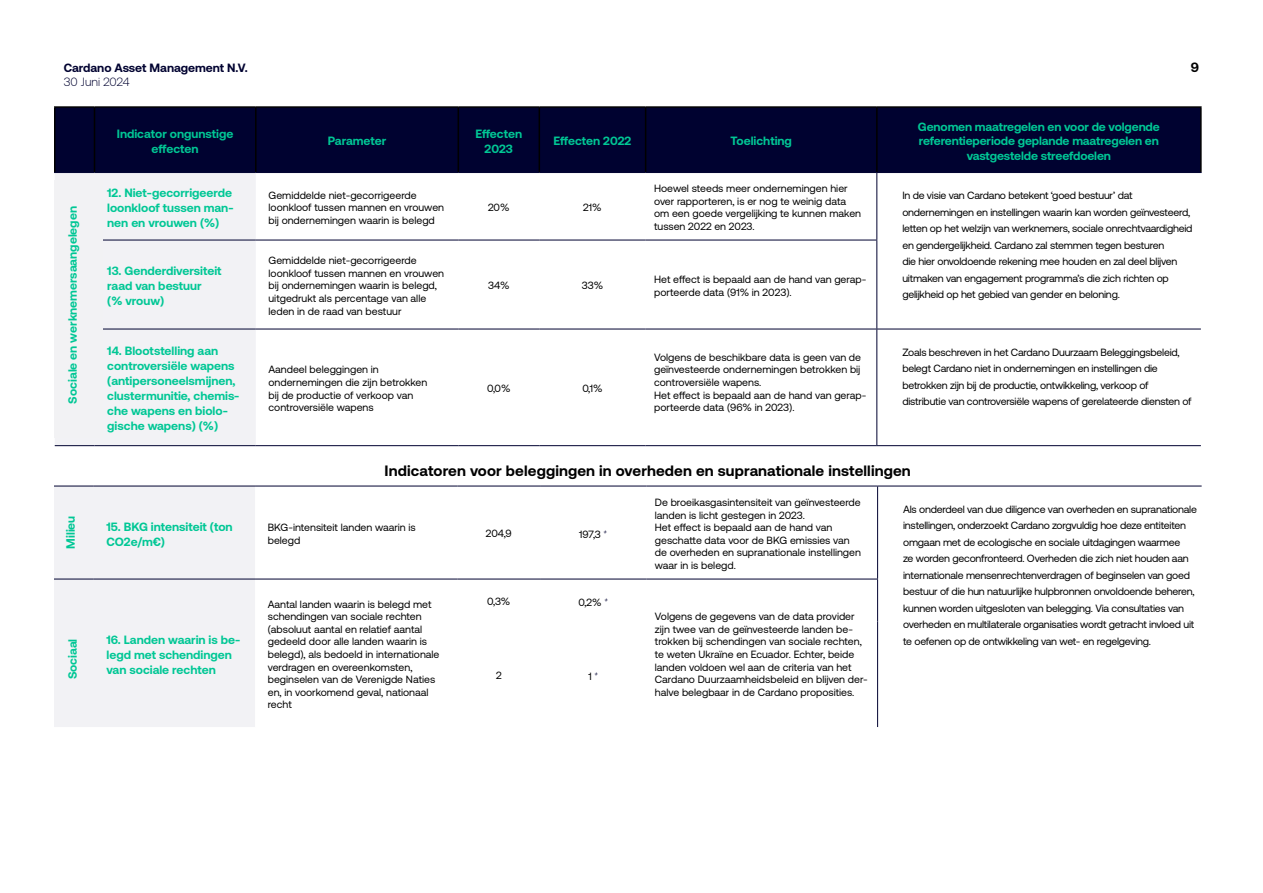
<style>
.page{position:relative;width:1263px;height:893px;background:#fff}
.page>*{position:absolute;margin:0;border:0;box-sizing:border-box;transform-origin:0 0}
.t1{font:700 15px "Aeonik";letter-spacing:.01em;color:#000}
.t2{font:700 13.5px "Aeonik";color:#000}
.t3{font:700 12px/15px "Aeonik";color:#00c795}
.t4{font:700 12px "Aeonik";color:#000230}
.t5{font:300 12px "Aeonik";color:#000230}
.t6{font:10.5px/12.6px "Aeonik";letter-spacing:-.015em;color:#000}
</style>
<div class="page">
<div style="left:56px;top:108px;width:1144px;height:64px;background:#000230"></div>
<div style="left:55px;top:173px;width:201px;height:272px;background:#f2f2f5"></div>
<hr style="left:54px;top:106px;width:40px;height:2px;background:#000">
<hr style="left:54px;top:108px;width:2px;height:64px;background:#000">
<hr style="left:94px;top:106px;width:162px;height:2px;background:#000">
<hr style="left:94px;top:108px;width:1px;height:64px;background:#000">
<hr style="left:256px;top:106px;width:202px;height:2px;background:#000">
<hr style="left:255px;top:108px;width:1px;height:64px;background:#000">
<hr style="left:458px;top:106px;width:81px;height:2px;background:#000">
<hr style="left:458px;top:108px;width:1px;height:64px;background:#000">
<hr style="left:539px;top:106px;width:107px;height:2px;background:#000">
<hr style="left:538px;top:108px;width:2px;height:64px;background:#000">
<hr style="left:646px;top:106px;width:231px;height:2px;background:#000">
<hr style="left:645px;top:108px;width:1px;height:64px;background:#000">
<hr style="left:877px;top:106px;width:325px;height:2px;background:#000">
<hr style="left:876px;top:108px;width:2px;height:64px;background:#000">
<hr style="left:1200px;top:108px;width:2px;height:64px;background:#000">
<hr style="left:876px;top:173px;width:1px;height:67px;background:#000230">
<hr style="left:876px;top:240px;width:1px;height:89px;background:#000230">
<hr style="left:876px;top:329px;width:1px;height:116px;background:#000230">
<hr style="left:54px;top:172px;width:40px;height:1px;background:#000230">
<hr style="left:94px;top:172px;width:162px;height:1px;background:#000230">
<hr style="left:256px;top:172px;width:202px;height:1px;background:#000230">
<hr style="left:458px;top:172px;width:81px;height:1px;background:#000230">
<hr style="left:539px;top:172px;width:107px;height:1px;background:#000230">
<hr style="left:646px;top:172px;width:231px;height:1px;background:#000230">
<hr style="left:877px;top:172px;width:325px;height:1px;background:#000230">
<hr style="left:94px;top:240px;width:162px;height:1px;background:#000230">
<hr style="left:256px;top:240px;width:202px;height:1px;background:#000230">
<hr style="left:458px;top:240px;width:81px;height:1px;background:#000230">
<hr style="left:539px;top:240px;width:107px;height:1px;background:#000230">
<hr style="left:646px;top:240px;width:231px;height:1px;background:#000230">
<hr style="left:94px;top:329px;width:162px;height:1px;background:#000230">
<hr style="left:256px;top:329px;width:202px;height:1px;background:#000230">
<hr style="left:458px;top:329px;width:81px;height:1px;background:#000230">
<hr style="left:539px;top:329px;width:107px;height:1px;background:#000230">
<hr style="left:646px;top:329px;width:231px;height:1px;background:#000230">
<hr style="left:877px;top:329px;width:324px;height:1px;background:#000230">
<hr style="left:55px;top:445px;width:39px;height:1px;background:#000230">
<hr style="left:94px;top:445px;width:162px;height:1px;background:#000230">
<hr style="left:256px;top:445px;width:202px;height:1px;background:#000230">
<hr style="left:458px;top:445px;width:81px;height:1px;background:#000230">
<hr style="left:539px;top:445px;width:107px;height:1px;background:#000230">
<hr style="left:646px;top:445px;width:231px;height:1px;background:#000230">
<hr style="left:877px;top:445px;width:324px;height:1px;background:#000230">
<div style="left:54px;top:487px;width:201px;height:240px;background:#f2f2f5"></div>
<hr style="left:54px;top:486px;width:40px;height:1px;background:#000230">
<hr style="left:94px;top:486px;width:161px;height:1px;background:#000230">
<hr style="left:255px;top:486px;width:203px;height:1px;background:#000230">
<hr style="left:458px;top:486px;width:82px;height:1px;background:#000230">
<hr style="left:540px;top:486px;width:106px;height:1px;background:#000230">
<hr style="left:646px;top:486px;width:232px;height:1px;background:#000230">
<hr style="left:878px;top:486px;width:324px;height:1px;background:#000230">
<hr style="left:877px;top:486px;width:1px;height:93px;background:#000230">
<hr style="left:877px;top:579px;width:1px;height:43px;background:#000230">
<hr style="left:877px;top:622px;width:1px;height:105px;background:#000230">
<hr style="left:54px;top:579px;width:40px;height:1px;background:#000230">
<hr style="left:94px;top:579px;width:161px;height:1px;background:#000230">
<hr style="left:255px;top:579px;width:203px;height:1px;background:#000230">
<hr style="left:458px;top:579px;width:82px;height:1px;background:#000230">
<hr style="left:540px;top:579px;width:106px;height:1px;background:#000230">
<hr style="left:646px;top:579px;width:232px;height:1px;background:#000230">
<div style="left:54px;top:180px;width:48px;height:258px;background:#f2f2f4"></div>
<p class="t4" style="left:64px;top:61px;width:186px">Cardano Asset Management N.V.</p>
<p class="t2" style="left:1191px;top:60px;width:10px">9</p>
<p class="t5" style="left:64px;top:76px;width:67px">30 Juni 2024</p>
<p class="t3" style="left:65px;top:403px;width:199px;rotate:-90deg">Sociale en werknemersaangelegen</p>
<p class="t3" style="left:63px;top:361px;width:59px;rotate:-90deg">Sociale en</p>
<p class="t3" style="left:63px;top:549px;width:35px;rotate:-90deg">Milieu</p>
<p class="t3" style="left:65px;top:679px;width:42px;rotate:-90deg">Sociaal</p>
<p class="t3" style="left:117px;top:127px;width:118px;line-height:14.4px;text-align:center">Indicator ongunstige effecten</p>
<p class="t3" style="left:328px;top:134px;width:60px">Parameter</p>
<p class="t3" style="left:475px;top:127px;width:48px;line-height:14.4px;text-align:center">Effecten<br>2023</p>
<p class="t3" style="left:554px;top:134px;width:79px">Effecten 2022</p>
<p class="t3" style="left:730px;top:134px;width:63px">Toelichting</p>
<p class="t3" style="left:918px;top:120px;width:243px;line-height:14.4px;text-align:center">Genomen maatregelen en voor de volgende referentieperiode geplande maatregelen en vastgestelde streefdoelen</p>
<p class="t3" style="left:107px;top:185px;width:128px;text-align:justify">12. Niet-gecorrigeerde loonkloof tussen man&shy;nen en vrouwen (%)</p>
<p class="t6" style="left:269px;top:189px;width:177px">Gemiddelde niet-gecorrigeerde loonkloof tussen mannen en vrouwen bij ondernemingen waarin is belegd</p>
<p class="t3" style="left:107px;top:263px;width:116px">13. Genderdiversiteit raad van bestuur<br>(% vrouw)</p>
<p class="t6" style="left:269px;top:254px;width:177px">Gemiddelde niet-gecorrigeerde loonkloof tussen mannen en vrouwen bij ondernemingen waarin is belegd, uitgedrukt als percentage van alle leden in de raad van bestuur</p>
<p class="t3" style="left:107px;top:344px;width:134px">14. Blootstelling aan controversiële wapens (antipersoneelsmijnen, clustermunitie, chemis&shy;che wapens en biolo&shy;gische wapens) (%)</p>
<p class="t6" style="left:269px;top:363px;width:160px">Aandeel beleggingen in ondernemingen die zijn betrokken bij de productie of verkoop van controversiële wapens</p>
<p class="t6" style="left:654px;top:182px;width:208px">Hoewel steeds meer ondernemingen hier over rapporteren, is er nog te weinig data om een goede vergelijking te kunnen maken tussen 2022 en 2023.</p>
<p class="t6" style="left:902px;top:187px;width:292px;line-height:16.5px">In de visie van Cardano betekent ‘goed bestuur’ dat ondernemingen en instellingen waarin kan worden geïnvesteerd, letten op het welzijn van werknemers, sociale onrechtvaardigheid en gendergelijkheid. Cardano zal stemmen tegen besturen<br>die hier onvoldoende rekening mee houden en zal deel blijven uitmaken van engagement programma’s die zich richten op gelijkheid op het gebied van gender en beloning.</p>
<p class="t6" style="left:488px;top:201px;width:23px">20%</p>
<p class="t6" style="left:583px;top:201px;width:20px">21%</p>
<p class="t6" style="left:488px;top:279px;width:23px">34%</p>
<p class="t6" style="left:582px;top:279px;width:23px">33%</p>
<p class="t6" style="left:654px;top:273px;width:214px">Het effect is bepaald aan de hand van gerap&shy;porteerde data (91% in 2023).</p>
<p class="t6" style="left:487px;top:382px;width:25px">0,0%</p>
<p class="t6" style="left:582px;top:382px;width:22px">0,1%</p>
<p class="t6" style="left:654px;top:351px;width:214px">Volgens de beschikbare data is geen van de geïnvesteerde ondernemingen betrokken bij controversiële wapens.<br>Het effect is bepaald aan de hand van gerap&shy;porteerde data (96% in 2023).</p>
<p class="t6" style="left:902px;top:344px;width:291px;line-height:16.5px">Zoals beschreven in het Cardano Duurzaam Beleggingsbeleid, belegt Cardano niet in ondernemingen en instellingen die betrokken zijn bij de productie, ontwikkeling, verkoop of distributie van controversiële wapens of gerelateerde diensten of</p>
<h1 class="t1" style="left:385px;top:462px;width:528px">Indicatoren voor beleggingen in overheden en supranationale instellingen</h1>
<p class="t6" style="left:655px;top:496px;width:208px">De broeikasgasintensiteit van geïnvesteerde landen is licht gestegen in 2023.<br>Het effect is bepaald aan de hand van geschatte data voor de BKG emissies van de overheden en supranationale instellingen waar in is belegd.</p>
<p class="t6" style="left:903px;top:501px;width:295px;line-height:16.5px">Als onderdeel van due diligence van overheden en supranationale instellingen, onderzoekt Cardano zorgvuldig hoe deze entiteiten omgaan met de ecologische en sociale uitdagingen waarmee<br>ze worden geconfronteerd. Overheden die zich niet houden aan internationale mensenrechtenverdragen of beginselen van goed bestuur of die hun natuurlijke hulpbronnen onvoldoende beheren, kunnen worden uitgesloten van belegging. Via consultaties van overheden en multilaterale organisaties wordt getracht invloed uit</p>
<p class="t3" style="left:107px;top:519px;width:128px">15. BKG intensiteit (ton<br>CO2e/m€)</p>
<p class="t6" style="left:268px;top:521px;width:150px">BKG-intensiteit landen waarin is belegd</p>
<p class="t6" style="left:486px;top:527px;width:28px">204,9</p>
<p class="t6" style="left:579px;top:528px;width:30px">197,3 <sup>+</sup></p>
<p class="t6" style="left:268px;top:598px;width:173px">Aantal landen waarin is belegd met schendingen van sociale rechten (absoluut aantal en relatief aantal gedeeld door alle landen waarin is belegd), als bedoeld in internationale verdragen en overeenkomsten, beginselen van de Verenigde Naties en, in voorkomend geval, nationaal recht</p>
<p class="t6" style="left:487px;top:595px;width:25px">0,3%</p>
<p class="t6" style="left:578px;top:596px;width:31px">0,2% <sup>+</sup></p>
<p class="t6" style="left:655px;top:610px;width:215px">Volgens de gegevens van de data provider zijn twee van de geïnvesteerde landen be&shy;trokken bij schendingen van sociale rechten, te weten Ukraïne en Ecuador. Echter, beide landen voldoen wel aan de criteria van het Cardano Duurzaamheidsbeleid en blijven der&shy;halve belegbaar in de Cardano proposities.</p>
<p class="t3" style="left:107px;top:632px;width:135px">16. Landen waarin is be-</p>
<p class="t6" style="left:903px;top:635px;width:249px">te oefenen op de ontwikkeling van wet- en regelgeving.</p>
<p class="t3" style="left:107px;top:647px;width:127px">legd met schendingen van sociale rechten</p>
<p class="t6" style="left:496px;top:669px;width:7px">2</p>
<p class="t6" style="left:588px;top:670px;width:11px">1 <sup>+</sup></p>
</div>
